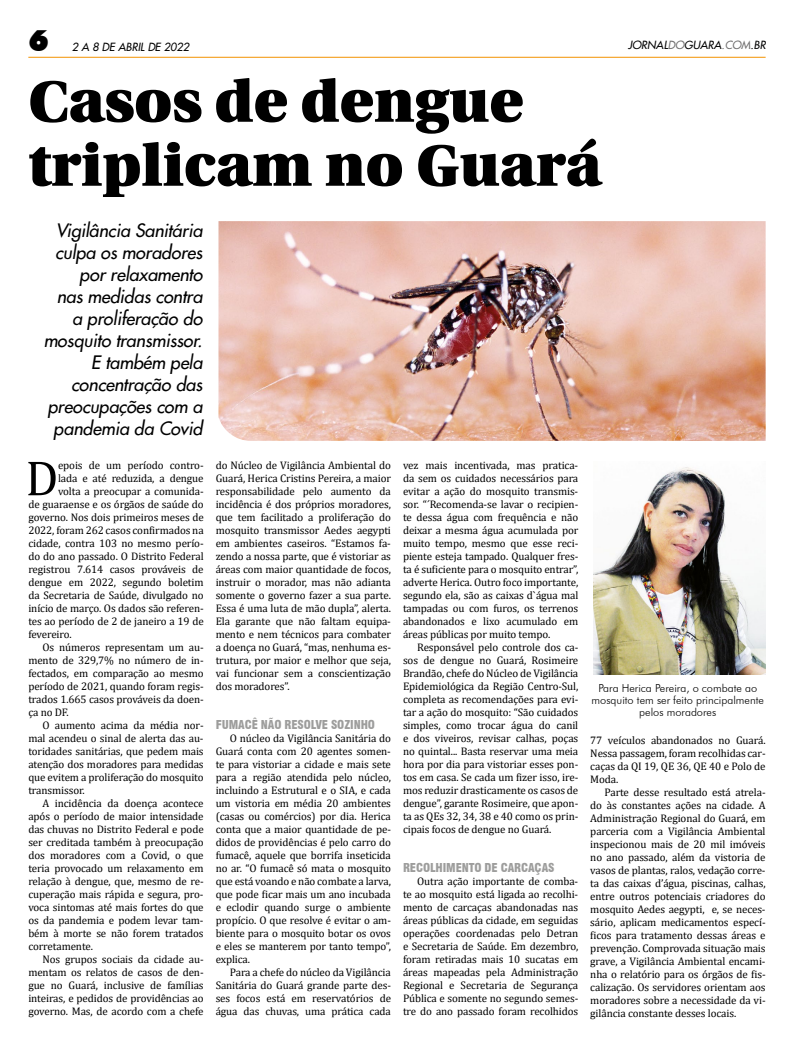
<style>
.page{position:relative;width:794px;height:1049px;background:#fff}
.page>*{position:absolute;margin:0;border:0;box-sizing:border-box;transform-origin:0 0}
.t1{font:900 58px/64px "Utopia";color:#000}
.t2{font:50px "Cambria";color:#000}
.t3{font:900 29.6px "Futura BT";color:#000}
.t4{font:italic 18px/22px "Futura 2";letter-spacing:-.01em;color:#000;text-align:right}
.t5{font:900 condensed 12px "Swiss 721 BT";letter-spacing:-.01em;color:#9d9d9c}
.t6{font:11px/13px "Cambria";letter-spacing:-.01em;color:#000;text-align:justify}
.t7{font:300 11px/12px "Futura BT";color:#000;text-align:center}
.t8{font:italic 11px "Futura 2";color:#000}
.s1{color:#706f6f}
</style>
<div class="page">
<hr style="left:28px;top:57px;width:737px;height:1px;background:#f39200">
<img style="left:218px;top:221px;width:547px;height:220px">
<img style="left:593px;top:467px;width:172px;height:208px">
<h3 class="t3" style="left:28px;top:22px;width:22px">6</h3>
<p class="t8" style="left:72px;top:39px;width:119px">2 A 8 DE ABRIL DE 2022</p>
<p class="t8" style="left:628px;top:38px;width:139px">JORNAL<span class="s1">DO</span>GUARA<span class="s1">.COM</span>.BR</p>
<h1 class="t1" style="left:28px;top:70px;width:575px">Casos de dengue triplicam no Guará</h1>
<h3 class="t4" style="left:44px;top:219px;width:160px">Vigilância Sanitária culpa os moradores por relaxamento<br>nas medidas contra a proliferação do mosquito transmissor.<br>E também pela concentração das preocupações com a pandemia da Covid</h3>
<h2 class="t2" style="left:25px;top:449px;width:35px">D</h2>
<p class="t6" style="left:58px;top:459px;width:147px">epois de um período contro-</p>
<p class="t6" style="left:216px;top:459px;width:177px">do Núcleo de Vigilância Ambiental do Guará, Herica Cristins Pereira, a maior responsabilidade pelo aumento da incidência é dos próprios moradores, que tem facilitado a proliferação do mosquito transmissor Aedes aegypti em ambientes caseiros. “Estamos fa&shy;zendo a nossa parte, que é vistoriar as áreas com maior quantidade de focos, instruir o morador, mas não adianta somente o governo fazer a sua parte.<br>Essa é uma luta de mão dupla”, alerta.<br>Ela garante que não faltam equipa&shy;mento e nem técnicos para combater a doença no Guará, “mas, nenhuma es&shy;trutura, por maior e melhor que seja, vai funcionar sem a conscientização dos moradores”.</p>
<p class="t5" style="left:216px;top:718px;width:161px">FUMACÊ NÃO RESOLVE SOZINHO</p>
<p class="t6" style="left:216px;top:732px;width:177px;text-indent:14px">O núcleo da Vigilância Sanitária do Guará conta com 20 agentes somen&shy;te para vistoriar a cidade e mais sete para a região atendida pelo núcleo, incluindo a Estrutural e o SIA, e cada um vistoria em média 20 ambientes (casas ou comércios) por dia. Herica conta que a maior quantidade de pe&shy;didos de providências é pelo carro do fumacê, aquele que borrifa inseticida no ar. “O fumacê só mata o mosquito que está voando e não combate a larva, que pode ficar mais um ano incubada e eclodir quando surge o ambiente propício. O que resolve é evitar o am&shy;biente para o mosquito botar os ovos e eles se manterem por tanto tempo”, explica.</p>
<p class="t6" style="left:216px;top:966px;width:177px;text-indent:14px">Para a chefe do núcleo da Vigilância Sanitária do Guará grande parte des&shy;ses focos está em reservatórios de água das chuvas, uma prática cada</p>
<p class="t6" style="left:403px;top:459px;width:177px">vez mais incentivada, mas pratica&shy;da sem os cuidados necessários para evitar a ação do mosquito transmis&shy;sor. “´Recomenda-se lavar o recipien&shy;te dessa água com frequência e não deixar a mesma água acumulada por muito tempo, mesmo que esse reci&shy;piente esteja tampado. Qualquer fres&shy;ta é suficiente para o mosquito entrar”, adverte Herica. Outro foco importante, segundo ela, são as caixas d`água mal tampadas ou com furos, os terrenos abandonados e lixo acumulado em áreas públicas por muito tempo.</p>
<p class="t6" style="left:403px;top:641px;width:177px;text-indent:14px">Responsável pelo controle dos ca&shy;sos de dengue no Guará, Rosimeire Brandão, chefe do Núcleo de Vigilância Epidemiológica da Região Centro-Sul, completa as recomendações para evi&shy;tar a ação do mosquito: “São cuidados simples, como trocar água do canil e dos viveiros, revisar calhas, poças no quintal... Basta reservar uma meia hora por dia para vistoriar esses pon&shy;tos em casa. Se cada um fizer isso, ire&shy;mos reduzir drasticamente os casos de dengue”, garante Rosimeire, que apon&shy;ta as QEs 32, 34, 38 e 40 como os prin&shy;cipais focos de dengue no Guará.</p>
<p class="t5" style="left:403px;top:861px;width:153px">RECOLHIMENTO DE CARCAÇAS</p>
<p class="t6" style="left:403px;top:875px;width:177px;text-indent:14px">Outra ação importante de comba&shy;te ao mosquito está ligada ao recolhi&shy;mento de carcaças abandonadas nas áreas públicas da cidade, em seguidas operações coordenadas pelo Detran e Secretaria de Saúde. Em dezembro, foram retiradas mais 10 sucatas em áreas mapeadas pela Administração Regional e Secretaria de Segurança Pública e somente no segundo semes&shy;tre do ano passado foram recolhidos</p>
<p class="t6" style="left:58px;top:472px;width:147px">lada e até reduzida, a dengue</p>
<p class="t6" style="left:58px;top:485px;width:147px">volta a preocupar a comunida-</p>
<p class="t6" style="left:28px;top:498px;width:177px">de guaraense e os órgãos de saúde do</p>
<p class="t6" style="left:28px;top:511px;width:177px">governo. Nos dois primeiros meses de</p>
<p class="t6" style="left:28px;top:524px;width:177px">2022, foram 262 casos confirmados na</p>
<p class="t6" style="left:28px;top:537px;width:177px">cidade, contra 103 no mesmo perío-</p>
<p class="t6" style="left:28px;top:550px;width:177px">do do ano passado. O Distrito Federal</p>
<p class="t6" style="left:28px;top:563px;width:177px">registrou 7.614 casos prováveis de</p>
<p class="t6" style="left:28px;top:576px;width:177px">dengue em 2022, segundo boletim</p>
<p class="t6" style="left:28px;top:589px;width:177px">da Secretaria de Saúde, divulgado no</p>
<p class="t6" style="left:28px;top:602px;width:177px">início de março. Os dados são referen-</p>
<p class="t6" style="left:28px;top:615px;width:177px">tes ao período de 2 de janeiro a 19 de</p>
<p class="t6" style="left:28px;top:628px;width:45px">fevereiro.</p>
<p class="t6" style="left:43px;top:641px;width:163px">Os números representam um au-</p>
<p class="t6" style="left:28px;top:654px;width:177px">mento de 329,7% no número de in-</p>
<p class="t6" style="left:28px;top:667px;width:177px">fectados, em comparação ao mesmo</p>
<p class="t6" style="left:28px;top:680px;width:177px">período de 2021, quando foram regis-</p>
<p class="t6" style="left:28px;top:693px;width:177px">trados 1.665 casos prováveis da doen-</p>
<p class="t6" style="left:28px;top:706px;width:42px">ça no DF.</p>
<p class="t6" style="left:43px;top:719px;width:163px">O aumento acima da média nor-</p>
<p class="t6" style="left:28px;top:732px;width:177px">mal acendeu o sinal de alerta das au-</p>
<p class="t6" style="left:28px;top:745px;width:177px">toridades sanitárias, que pedem mais</p>
<p class="t6" style="left:28px;top:758px;width:177px">atenção dos moradores para medidas</p>
<p class="t6" style="left:28px;top:771px;width:177px">que evitem a proliferação do mosquito</p>
<p class="t6" style="left:28px;top:784px;width:58px">transmissor.</p>
<p class="t6" style="left:43px;top:797px;width:163px">A incidência da doença acontece</p>
<p class="t6" style="left:28px;top:810px;width:177px">após o período de maior intensidade</p>
<p class="t6" style="left:28px;top:823px;width:177px">das chuvas no Distrito Federal e pode</p>
<p class="t6" style="left:28px;top:836px;width:177px">ser creditada também à preocupação</p>
<p class="t6" style="left:28px;top:849px;width:177px">dos moradores com a Covid, o que</p>
<p class="t6" style="left:28px;top:862px;width:177px">teria provocado um relaxamento em</p>
<p class="t6" style="left:28px;top:875px;width:177px">relação à dengue, que, mesmo de re-</p>
<p class="t6" style="left:28px;top:888px;width:177px">cuperação mais rápida e segura, pro-</p>
<p class="t6" style="left:28px;top:901px;width:177px">voca sintomas até mais fortes do que</p>
<p class="t6" style="left:28px;top:914px;width:177px">os da pandemia e podem levar tam-</p>
<p class="t6" style="left:28px;top:927px;width:177px">bém à morte se não forem tratados</p>
<p class="t6" style="left:28px;top:940px;width:66px">corretamente.</p>
<p class="t6" style="left:43px;top:953px;width:163px">Nos grupos sociais da cidade au-</p>
<p class="t6" style="left:28px;top:966px;width:177px">mentam os relatos de casos de den-</p>
<p class="t6" style="left:28px;top:979px;width:177px">gue no Guará, inclusive de famílias</p>
<p class="t6" style="left:28px;top:992px;width:177px">inteiras, e pedidos de providências ao</p>
<p class="t6" style="left:28px;top:1005px;width:177px">governo. Mas, de acordo com a chefe</p>
<p class="t7" style="left:591px;top:682px;width:174px">Para Herica Pereira, o combate ao mosquito tem ser feito principalmente pelos moradores</p>
<p class="t6" style="left:590px;top:734px;width:177px">77 veículos abandonados no Guará.<br>Nessa passagem, foram recolhidas car&shy;caças da QI 19, QE 36, QE 40 e Polo de Moda.</p>
<p class="t6" style="left:590px;top:786px;width:177px;text-indent:14px">Parte desse resultado está atrela&shy;do às constantes ações na cidade. A Administração Regional do Guará, em parceria com a Vigilância Ambiental inspecionou mais de 20 mil imóveis no ano passado, além da vistoria de vasos de plantas, ralos, vedação corre&shy;ta das caixas d’água, piscinas, calhas, entre outros potenciais criadores do mosquito Aedes aegypti, e, se neces&shy;sário, aplicam medicamentos especí&shy;ficos para tratamento dessas áreas e prevenção. Comprovada situação mais grave, a Vigilância Ambiental encami&shy;nha o relatório para os órgãos de fis&shy;calização. Os servidores orientam aos moradores sobre a necessidade da vi&shy;gilância constante desses locais.</p>
</div>
